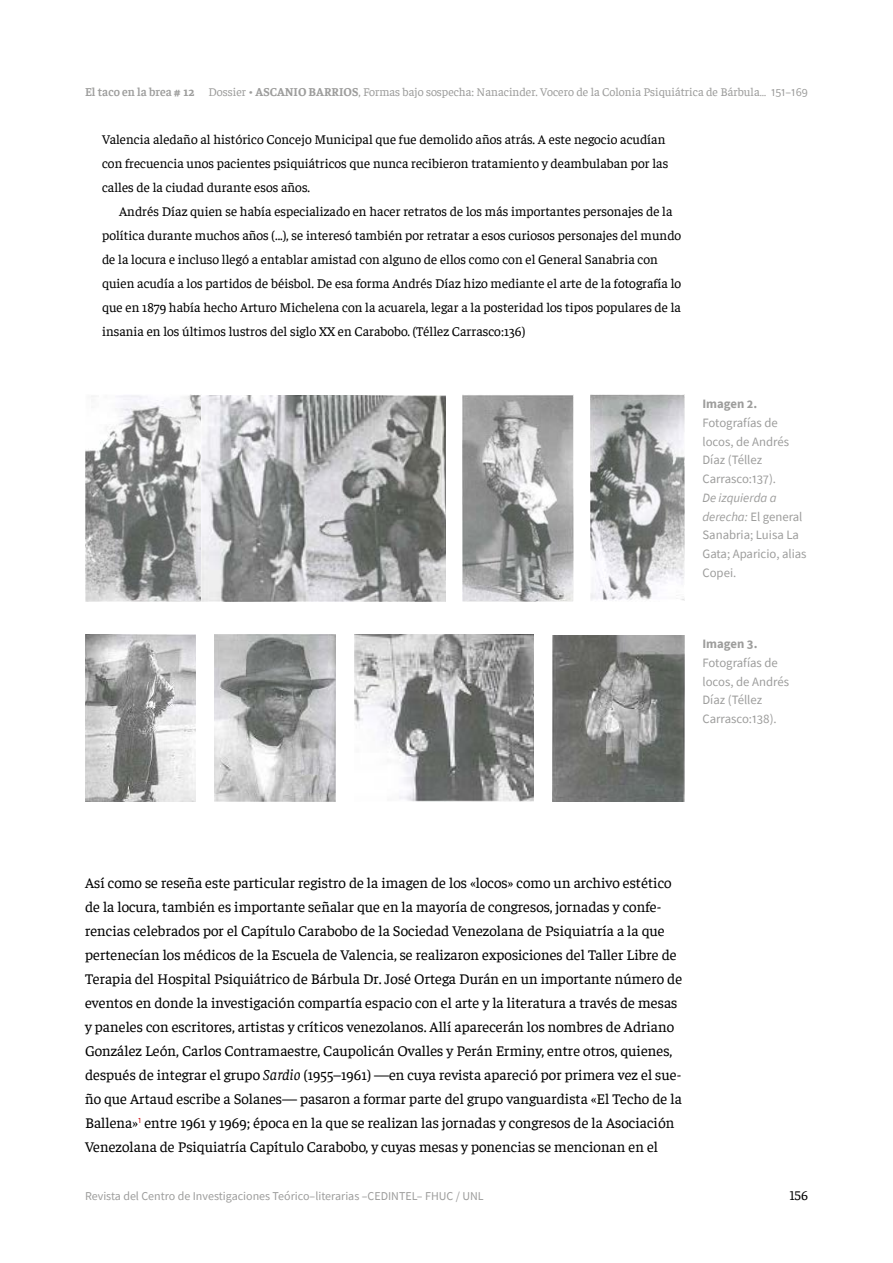
<style>
.page{position:relative;width:893px;height:1263px;background:#fff}
.page>*{position:absolute;margin:0;border:0;box-sizing:border-box;transform-origin:0 0}
.t1{font:15px/24px "Faustina";color:#000}
.t2{font:13.5px/24px "Faustina";color:#000}
.t3{font:13.5px "Faustina";color:#000}
.t4{font:12.75px/18.8px "Source Sans Pro";color:#9d9d9c}
.t5{font:700 12.75px "Source Sans Pro";color:#9d9d9c}
.t6{font:12px "Faustina";color:#9d9d9c}
.t7{font:12px "Source Sans Pro";color:#9d9d9c}
.s1{font-weight:600}
.s2{font-weight:700}
.s3{font-family:"Source Sans Pro"}
.s4{font-style:italic}
</style>
<div class="page">
<img style="left:463px;top:395px;width:110px;height:206px">
<img style="left:590px;top:395px;width:95px;height:206px">
<img style="left:85px;top:395px;width:361px;height:206px">
<img style="left:85px;top:635px;width:110px;height:166px">
<img style="left:214px;top:635px;width:121px;height:166px">
<img style="left:354px;top:635px;width:179px;height:166px">
<img style="left:552px;top:635px;width:133px;height:166px">
<p class="t6" style="left:85px;top:84px;width:724px"><span class="s1">El taco en la brea</span> <span class="s2"># 12</span> Dossier • <span class="s2">ASCANIO BARRIOS</span>, Formas bajo sospecha: Nanacinder. Vocero de la Colonia Psiquiátrica de Bárbula… <span class="s3">151–169</span></p>
<p class="t2" style="left:102px;top:126px;width:568px">Valencia aledaño al histórico Concejo Municipal que fue demolido años atrás. A este negocio acudían con frecuencia unos pacientes psiquiátricos que nunca recibieron tratamiento y deambulaban por las calles de la ciudad durante esos años.</p>
<p class="t2" style="left:102px;top:198px;width:581px;text-indent:17px">Andrés Díaz quien se había especializado en hacer retratos de los más importantes personajes de la política durante muchos años (...), se interesó también por retratar a esos curiosos personajes del mundo de la locura e incluso llegó a entablar amistad con alguno de ellos como con el General Sanabria con quien acudía a los partidos de béisbol. De esa forma Andrés Díaz hizo mediante el arte de la fotografía lo que en 1879 había hecho Arturo Michelena con la acuarela, legar a la posteridad los tipos populares de la insania en los últimos lustros del siglo XX en Carabobo. (Téllez Carrasco:136)</p>
<p class="t5" style="left:702px;top:395px;width:56px">Imagen 2.</p>
<p class="t4" style="left:702px;top:413px;width:88px">Fotografías de locos, de Andrés<br>Díaz (Téllez<br>Carrasco:137).</p>
<p class="t4" style="left:702px;top:488px;width:106px"><span class="s4">De izquierda a derecha:</span> El general<br>Sanabria; Luisa La<br>Gata; Aparicio, alias<br>Copei.</p>
<p class="t5" style="left:702px;top:635px;width:57px">Imagen 3.</p>
<p class="t4" style="left:702px;top:653px;width:88px">Fotografías de locos, de Andrés<br>Díaz (Téllez<br>Carrasco:138).</p>
<p class="t1" style="left:85px;top:870px;width:599px">Así como se reseña este particular registro de la imagen de los «locos» como un archivo estético de la locura, también es importante señalar que en la mayoría de congresos, jornadas y confe&shy;rencias celebrados por el Capítulo Carabobo de la Sociedad Venezolana de Psiquiatría a la que pertenecían los médicos de la Escuela de Valencia, se realizaron exposiciones del Taller Libre de Terapia del Hospital Psiquiátrico de Bárbula Dr. José Ortega Durán en un importante número de eventos en donde la investigación compartía espacio con el arte y la literatura a través de mesas y paneles con escritores, artistas y críticos venezolanos. Allí aparecerán los nombres de Adriano González León, Carlos Contramaestre, Caupolicán Ovalles y Perán Erminy, entre otros, quienes, después de integrar el grupo <span class="s4">Sardio</span> (1955–1961) —en cuya revista apareció por primera vez el sue&shy;ño que Artaud escribe a Solanes— pasaron a formar parte del grupo vanguardista «El Techo de la Ballena»<sup>1</sup> entre 1961 y 1969; época en la que se realizan las jornadas y congresos de la Asociación Venezolana de Psiquiatría Capítulo Carabobo, y cuyas mesas y ponencias se mencionan en el</p>
<p class="t7" style="left:85px;top:1188px;width:400px">Revista del Centro de Investigaciones Teórico–literarias –CEDINTEL– FHUC / UNL</p>
<p class="t3" style="left:789px;top:1186px;width:20px">156</p>
</div>
